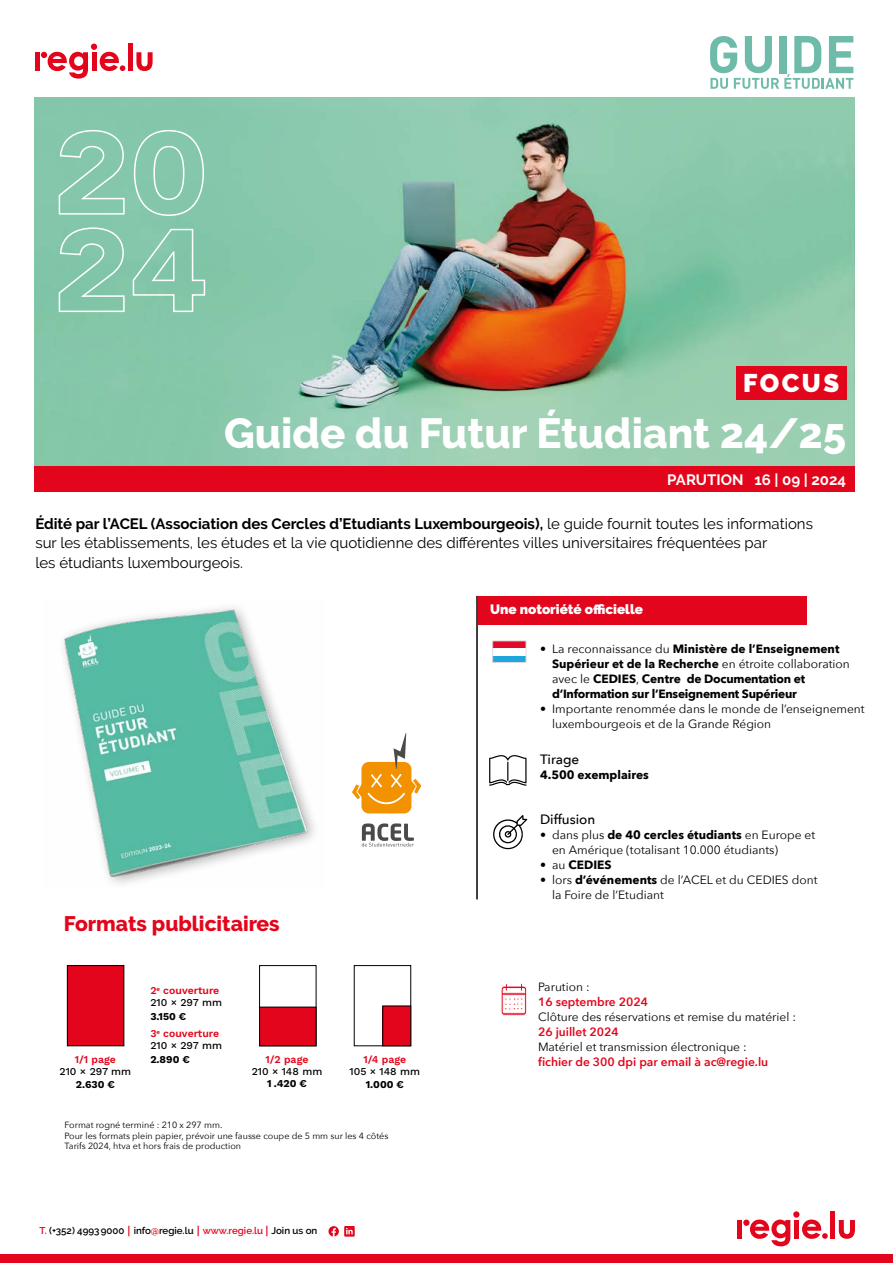
<style>
.page{position:relative;width:893px;height:1263px;background:#fff}
.page>*{position:absolute;margin:0;border:0;box-sizing:border-box;transform-origin:0 0}
.t1{font:800 42px "Raleway";color:#fff}
.t2{font:900 25.5px "Raleway";letter-spacing:.1em;color:#fff}
.t3{font:800 21px "Raleway";color:#e3051b}
.t4{font:15px/19.5px "Raleway";color:#000}
.t5{font:700 15px "Raleway";color:#fff}
.t6{font:900 13.5px "Raleway";color:#fff}
.t7{font:500 13.5px "Avenir Next";color:#000}
.t8{font:12px/15px "Avenir Next";color:#000}
.t9{font:700 12px/15px "Avenir Next";letter-spacing:-.02em;color:#000}
.t10{font:600 12px "Avenir Next";color:#e3051b}
.t11{font:700 12px "Avenir Next";color:#000}
.t12{font:600 10.5px/12px "Work Sans";color:#e3051b}
.t13{font:500 10.5px "Work Sans";color:#000}
.t14{font:700 10.5px "Work Sans";color:#000}
.t15{font:600 9.75px "Raleway";color:#000}
.t16{font:9px/10.8px "Avenir Next";color:#000}
.s1{font-weight:700}
.s2{font-weight:400}
.s3{font-weight:500;color:#000}
.s4{font-weight:700;color:#000}
.s5{color:#e3051b}
.s6{font-family:"Helvetica Neue LT Std";font-weight:700;font-size:10.5px;color:#e3051b}
</style>
<div class="page">
<div style="left:0;top:1254px;width:893px;height:9px;background:#e3051b"></div>
<svg style="left:750px;top:1219px;width:40px;height:27px"></svg>
<div style="left:794px;top:1220px;width:5px;height:18px;background:#e3051b"></div>
<div style="left:793px;top:1211px;width:6px;height:7px;background:#e3051b;border-radius:50%"></div>
<svg style="left:802px;top:1219px;width:26px;height:20px"></svg>
<div style="left:830px;top:1211px;width:5px;height:27px;background:#e3051b"></div>
<svg style="left:839px;top:1220px;width:16px;height:19px"></svg>
<div style="left:737px;top:1220px;width:5px;height:18px;background:#e3051b"></div>
<div style="left:743px;top:1219px;width:6px;height:7px;background:#e3051b;border-radius:50%"></div>
<svg style="left:501px;top:983px;width:26px;height:33px"></svg>
<div style="left:67px;top:965px;width:57px;height:81px;background:#e3051b"></div>
<div style="left:67px;top:965px;width:57px;height:81px;border:1px solid #000"></div>
<div style="left:259px;top:965px;width:57px;height:81px;border:1px solid #000"></div>
<div style="left:260px;top:1007px;width:56px;height:39px;background:#e3051b"></div>
<div style="left:354px;top:965px;width:57px;height:81px;border:1px solid #000"></div>
<div style="left:383px;top:1006px;width:28px;height:40px;background:#e3051b"></div>
<div style="left:382px;top:1006px;width:29px;height:40px;border:1px solid #000"></div>
<img style="left:34px;top:98px;width:820px;height:369px">
<div style="left:128px;top:44px;width:5px;height:27px;background:#e3051b"></div>
<svg style="left:136px;top:52px;width:17px;height:19px"></svg>
<div style="left:35px;top:52px;width:5px;height:19px;background:#e3051b"></div>
<svg style="left:41px;top:44px;width:84px;height:35px"></svg>
<div style="left:34px;top:467px;width:821px;height:25px;background:#e3051b"></div>
<hr style="left:476px;top:596px;width:2px;height:303px;background:#000">
<svg style="left:495px;top:656px;width:29px;height:4px"></svg>
<div style="left:493px;top:641px;width:33px;height:11px;background:#e10b29"></div>
<div style="left:493px;top:648px;width:33px;height:7px;background:#fff"></div>
<div style="left:493px;top:641px;width:33px;height:21px;border:1px solid #e5d8dc"></div>
<svg style="left:493px;top:815px;width:34px;height:35px"></svg>
<div style="left:478px;top:596px;width:328px;height:28px;background:#e3051b"></div>
<div style="left:736px;top:367px;width:110px;height:33px;background:#e3051b"></div>
<svg style="left:328px;top:1226px;width:27px;height:10px"></svg>
<svg style="left:489px;top:755px;width:37px;height:31px"></svg>
<svg style="left:362px;top:823px;width:52px;height:23px"></svg>
<div style="left:361px;top:762px;width:50px;height:51px;background:#f39200;border-radius:7px"></div>
<svg style="left:352px;top:733px;width:69px;height:71px"></svg>
<svg style="left:710px;top:36px;width:143px;height:53px"></svg>
<svg style="left:57px;top:129px;width:149px;height:184px;background:#8dcab0"></svg>
<img style="left:62px;top:606px;width:253px;height:278px">
<h2 class="t2" style="left:743px;top:368px;width:98px">FOCUS</h2>
<h1 class="t1" style="left:224px;top:409px;width:623px">Guide du Futur Étudiant 24/25</h1>
<p class="t5" style="left:667px;top:471px;width:180px">PARUTION 16 | 09 | 2024</p>
<p class="t4" style="left:35px;top:514px;width:779px"><span class="s1">Édité par l’ACEL (Association des Cercles d’Etudiants Luxembourgeois),</span> le guide fournit toutes les informations sur les établissements, les études et la vie quotidienne des différentes villes universitaires fréquentées par<br>les étudiants luxembourgeois.</p>
<p class="t6" style="left:490px;top:601px;width:154px">Une notoriété officielle</p>
<p class="t9" style="left:552px;top:641px;width:299px;text-indent:-12px"><span class="s2">• La reconnaissance du</span> Ministère de l’Enseignement Supérieur et de la Recherche <span class="s2">en étroite collaboration avec le</span> CEDIES<span class="s2">,</span> Centre de Documentation et d’Information sur l’Enseignement Supérieur</p>
<p class="t8" style="left:552px;top:701px;width:314px;text-indent:-12px">• Importante renommée dans le monde de l’enseignement luxembourgeois et de la Grande Région</p>
<p class="t7" style="left:540px;top:748px;width:41px">Tirage</p>
<p class="t11" style="left:540px;top:765px;width:110px">4.500 exemplaires</p>
<h3 class="t3" style="left:64px;top:911px;width:217px">Formats publicitaires</h3>
<p class="t12" style="left:150px;top:984px;width:73px">2<sup>e</sup> couverture<br><span class="s3">210 × 297 mm</span></p>
<p class="t12" style="left:150px;top:1007px;width:71px;line-height:17.7px"><span class="s4">3.150 €<br></span>3<sup>e</sup> couverture</p>
<p class="t13" style="left:150px;top:1038px;width:73px">210 × 297 mm</p>
<p class="t12" style="left:75px;top:1053px;width:43px">1/1 page</p>
<p class="t14" style="left:150px;top:1051px;width:41px">2.890 €</p>
<p class="t13" style="left:60px;top:1063px;width:73px">210 × 297 mm</p>
<p class="t14" style="left:76px;top:1077px;width:41px">2.630 €</p>
<p class="t12" style="left:266px;top:1053px;width:44px">1/2 page</p>
<p class="t13" style="left:252px;top:1063px;width:72px">210 × 148 mm</p>
<p class="t14" style="left:267px;top:1076px;width:41px">1 .420 €</p>
<p class="t12" style="left:363px;top:1053px;width:44px">1/4 page</p>
<p class="t13" style="left:350px;top:1063px;width:72px">105 × 148 mm</p>
<p class="t14" style="left:366px;top:1077px;width:40px">1.000 €</p>
<p class="t16" style="left:65px;top:1119px;width:325px">Format rogné terminé : 210 x 297 mm.<br>Pour les formats plein papier, prévoir une fausse coupe de 5 mm sur les 4 côtés<br>Tarifs 2024, htva et hors frais de production</p>
<p class="t15" style="left:39px;top:1225px;width:280px"><span class="s5">T.</span> (+352) 49939000 <span class="s6">|</span> info<span class="s5">@</span>regie.lu <span class="s6">|</span> <span class="s5">www.regie.lu</span> <span class="s6">|</span> Join us on</p>
<p class="t7" style="left:540px;top:808px;width:57px">Diffusion</p>
<p class="t8" style="left:552px;top:827px;width:265px;text-indent:-12px">• dans plus <span class="s1">de 40 cercles étudiants</span> en Europe et en Amérique (totalisant 10.000 étudiants)</p>
<p class="t11" style="left:540px;top:855px;width:73px"><span class="s2">• au</span> CEDIES</p>
<p class="t8" style="left:552px;top:872px;width:267px;text-indent:-12px">• lors <span class="s1">d’événements</span> de l’ACEL et du CEDIES dont la Foire de l’Etudiant</p>
<p class="t8" style="left:538px;top:979px;width:53px">Parution :</p>
<p class="t10" style="left:538px;top:991px;width:112px">16 septembre 2024</p>
<p class="t8" style="left:538px;top:1009px;width:260px">Clôture des réservations et remise du matériel :</p>
<p class="t10" style="left:538px;top:1021px;width:82px">26 juillet 2024</p>
<p class="t8" style="left:538px;top:1039px;width:210px">Matériel et transmission électronique :</p>
<p class="t10" style="left:538px;top:1051px;width:232px">fichier de 300 dpi par email à ac@regie.lu</p>
</div>
